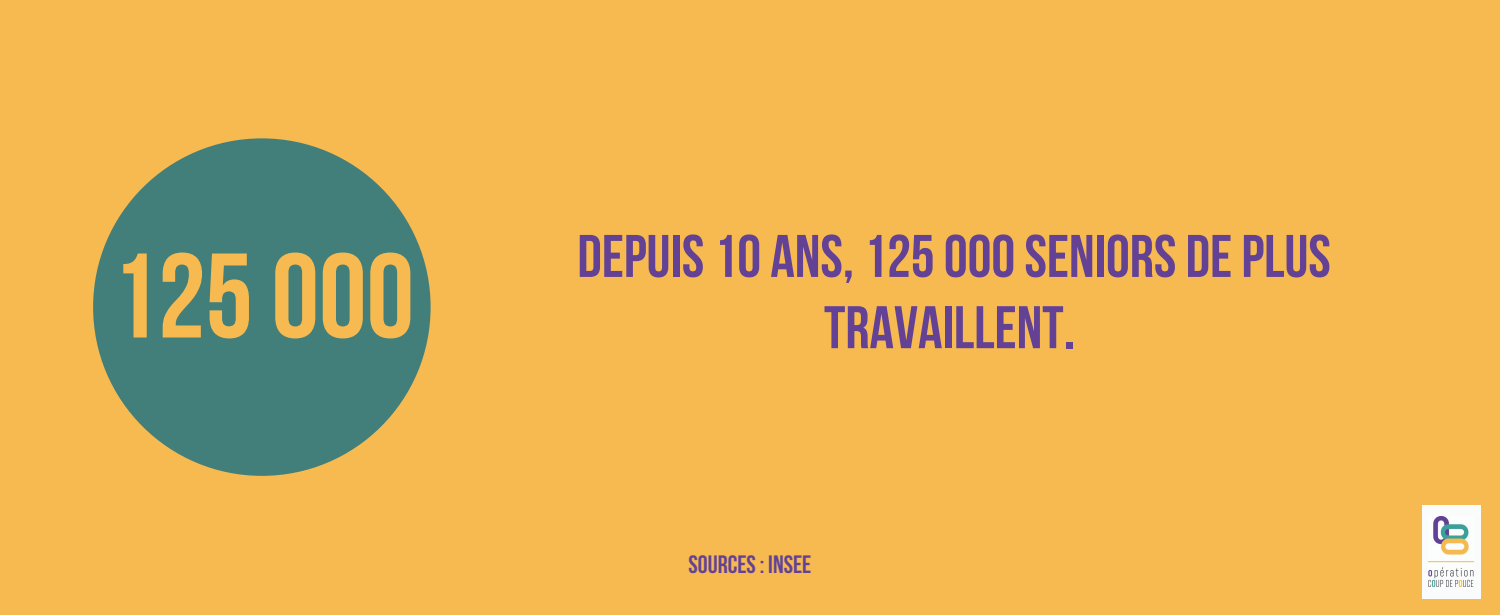
<style>
.page{position:relative;width:1500px;height:615px;background:#f6ba50}
.page>*{position:absolute;margin:0;border:0;box-sizing:border-box;transform-origin:0 0}
.t1{font:700 120px "Bebas Neue";color:#f6ba50}
.t2{font:700 60px/71.2px "Bebas Neue";color:#634295;text-align:center}
.t3{font:700 25px "Bebas Neue";color:#634295}
</style>
<div class="page">
<div style="left:93px;top:138px;width:338px;height:338px;background:#427f7b;border-radius:50%"></div>
<div style="left:1422px;top:505px;width:59px;height:94px;background:#fafcfb"></div>
<img style="left:1429px;top:517px;width:45px;height:69px">
<p class="t1" style="left:110px;top:248px;width:305px">125000</p>
<p class="t2" style="left:577px;top:226px;width:755px">DEPUIS 10 ANS, 125 000SENIORS DEPLUS<br>TRAVAILLENT.</p>
<p class="t3" style="left:689px;top:554px;width:124px">SOURCES: INSEE</p>
</div>
